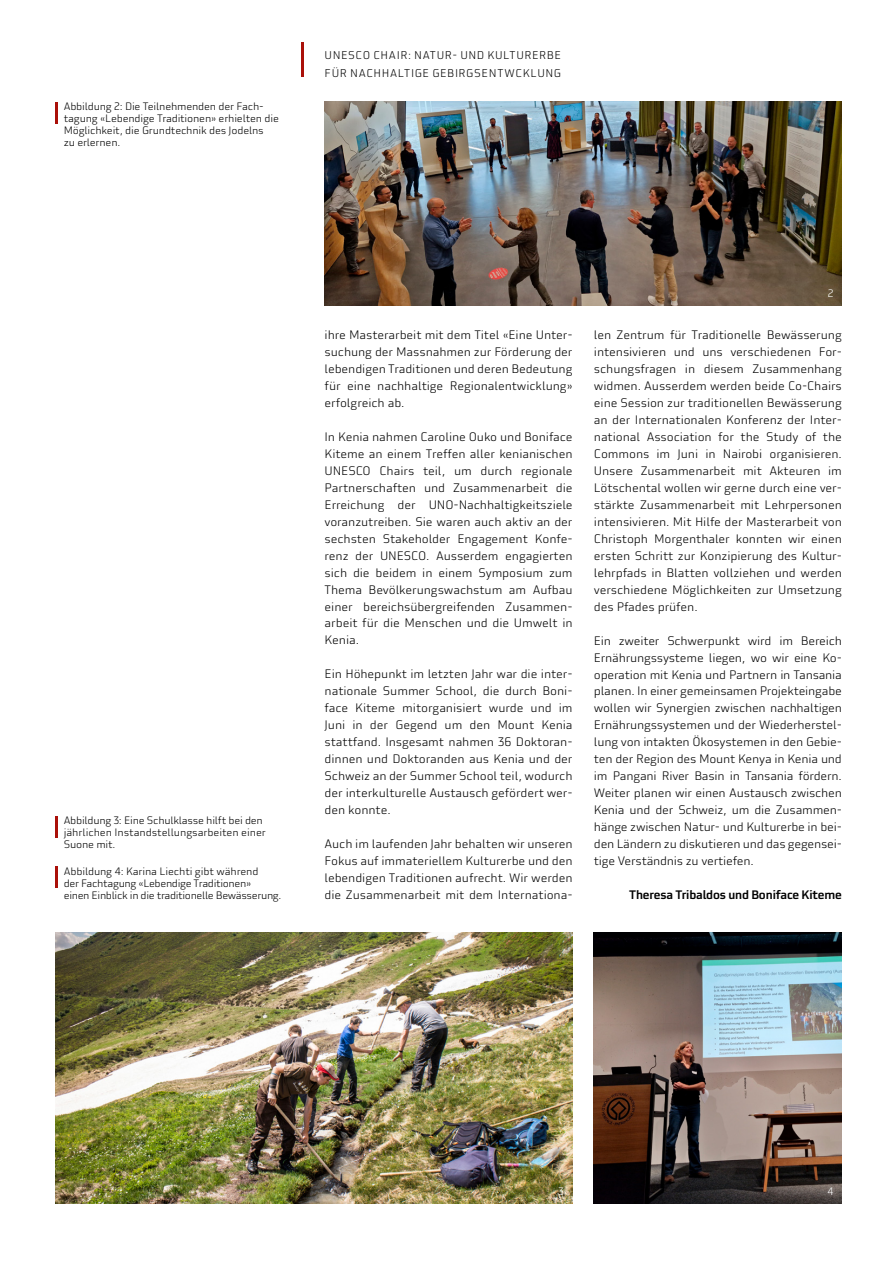
<style>
.page{position:relative;width:893px;height:1263px;background:#fff}
.page>*{position:absolute;margin:0;border:0;box-sizing:border-box;transform-origin:0 0}
.t1{font:300 12px/17px "Utility Pro";letter-spacing:-.01em;color:#000;text-align:justify}
.t2{font:500 12px "Utility Pro";letter-spacing:-.01em;color:#000}
.t3{font:300 10.95px/17.7px "Utility Pro";letter-spacing:.055em;color:#000}
.t4{font:300 10.5px/12px "Utility Pro";letter-spacing:-.02em;color:#000}
.t5{font:300 10.5px "Utility Pro";color:#fff}
</style>
<div class="page">
<hr style="left:301px;top:43px;width:2px;height:34px;background:#aa1009">
<img style="left:55px;top:932px;width:518px;height:272px">
<img style="left:594px;top:932px;width:248px;height:272px">
<img style="left:325px;top:102px;width:517px;height:203px">
<hr style="left:55px;top:102px;width:2px;height:21px;background:#aa1009">
<hr style="left:55px;top:816px;width:2px;height:21px;background:#aa1009">
<hr style="left:55px;top:867px;width:2px;height:21px;background:#aa1009">
<p class="t4" style="left:64px;top:100px;width:217px">Abbildung 2: Die Teilnehmenden der Fach&shy;tagung «Lebendige Traditionen» erhielten die Möglichkeit, die Grundtechnik des Jodelns<br>zu erlernen.</p>
<p class="t3" style="left:325px;top:47px;width:238px">UNESCO CHAIR: NATUR- UND KULTURERBE<br>FÜR NACHHALTIGE GEBIRGSENTWCKLUNG</p>
<p class="t4" style="left:64px;top:814px;width:204px">Abbildung 3: Eine Schulklasse hilft bei den jährlichen Instandstellungsarbeiten einer<br>Suone mit.</p>
<p class="t4" style="left:64px;top:865px;width:219px">Abbildung 4: Karina Liechti gibt während<br>der Fachtagung «Lebendige Traditionen»<br>einen Einblick in die traditionelle Bewässerung.</p>
<p class="t1" style="left:325px;top:327px;width:250px">ihre Masterarbeit mit dem Titel «Eine Unter&shy;suchung der Massnahmen zur Förderung der lebendigen Traditionen und deren Bedeutung für eine nachhaltige Regionalentwicklung» erfolgreich ab.</p>
<p class="t1" style="left:325px;top:428px;width:250px">In Kenia nahmen Caroline Ouko und Boniface Kiteme an einem Treffen aller kenianischen UNESCO Chairs teil, um durch regionale Partnerschaften und Zusammenarbeit die Erreichung der UNO-Nachhaltigkeitsziele voranzutreiben. Sie waren auch aktiv an der sechsten Stakeholder Engagement Konfe&shy;renz der UNESCO. Ausserdem engagierten sich die beidem in einem Symposium zum Thema Bevölkerungswachstum am Aufbau einer bereichsübergreifenden Zusammen&shy;arbeit für die Menschen und die Umwelt in Kenia.</p>
<p class="t1" style="left:325px;top:666px;width:250px;text-align:left">Ein Höhepunkt im letzten Jahr war die inter&shy;nationale Summer School, die durch Boni&shy;face Kiteme mitorganisiert wurde und im Juni in der Gegend um den Mount Kenia stattfand. Insgesamt nahmen 36 Doktoran&shy;dinnen und Doktoranden aus Kenia und der Schweiz an der Summer School teil, wodurch der interkulturelle Austausch gefördert wer&shy;den konnte.</p>
<p class="t1" style="left:325px;top:835px;width:250px">Auch im laufenden Jahr behalten wir unseren Fokus auf immateriellem Kulturerbe und den lebendigen Traditionen aufrecht. Wir werden die Zusammenarbeit mit dem Internationa-</p>
<p class="t5" style="left:828px;top:287px;width:7px">2</p>
<p class="t1" style="left:594px;top:327px;width:250px">len Zentrum für Traditionelle Bewässerung intensivieren und uns verschiedenen For&shy;schungsfragen in diesem Zusammenhang widmen. Ausserdem werden beide Co-Chairs eine Session zur traditionellen Bewässerung an der Internationalen Konferenz der Inter&shy;national Association for the Study of the Commons im Juni in Nairobi organisieren.<br>Unsere Zusammenarbeit mit Akteuren im Lötschental wollen wir gerne durch eine ver&shy;stärkte Zusammenarbeit mit Lehrpersonen intensivieren. Mit Hilfe der Masterarbeit von Christoph Morgenthaler konnten wir einen ersten Schritt zur Konzipierung des Kultur&shy;lehrpfads in Blatten vollziehen und werden verschiedene Möglichkeiten zur Umsetzung des Pfades prüfen.</p>
<p class="t1" style="left:594px;top:632px;width:250px">Ein zweiter Schwerpunkt wird im Bereich Ernährungssysteme liegen, wo wir eine Ko&shy;operation mit Kenia und Partnern in Tansania planen. In einer gemeinsamen Projekteingabe wollen wir Synergien zwischen nachhaltigen Ernährungssystemen und der Wiederherstel&shy;lung von intakten Ökosystemen in den Gebie&shy;ten der Region des Mount Kenya in Kenia und im Pangani River Basin in Tansania fördern.<br>Weiter planen wir einen Austausch zwischen Kenia und der Schweiz, um die Zusammen&shy;hänge zwischen Natur- und Kulturerbe in bei&shy;den Ländern zu diskutieren und das gegensei&shy;tige Verständnis zu vertiefen.</p>
<p class="t2" style="left:629px;top:885px;width:214px">Theresa Tribaldos und Boniface Kiteme</p>
<p class="t5" style="left:559px;top:1185px;width:7px">3</p>
<p class="t5" style="left:827px;top:1185px;width:8px">4</p>
</div>
